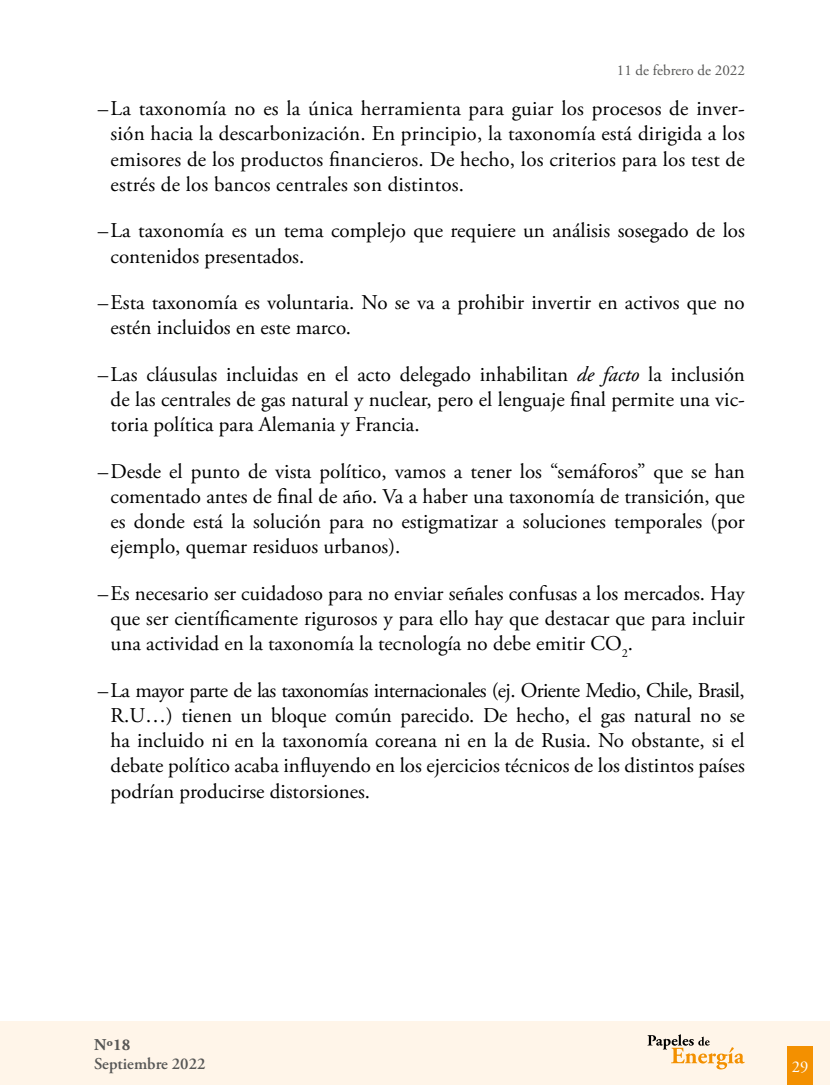
<style>
.page{position:relative;width:830px;height:1085px;background:#fff}
.page>*{position:absolute;margin:0;border:0;box-sizing:border-box;transform-origin:0 0}
.t1{font:21px/25.2px "Adobe Garamond Pro";color:#000;text-align:justify}
.t2{font:600 16.5px "Adobe Garamond Pro";color:#575756}
.t3{font:700 16.5px "Adobe Garamond Pro";color:#575756}
.t4{font:16.5px "Adobe Garamond Pro";color:#fff}
.t5{font:15px "Adobe Garamond Pro";color:#575756}
.s1{font-style:italic}
</style>
<div class="page">
<div style="left:0;top:1020px;width:829px;height:64px;background:#fff5e9"></div>
<svg style="left:647px;top:1034px;width:97px;height:35px"></svg>
<div style="left:787px;top:1046px;width:25px;height:38px;background:#f39000"></div>
<p class="t5" style="left:616px;top:62px;width:129px">11 de febrero de 2022</p>
<p class="t1" style="left:111px;top:97px;width:635px;text-indent:-13px">–La taxonomía no es la única herramienta para guiar los procesos de inver&shy;sión hacia la descarbonización. En principio, la taxonomía está dirigida a los emisores de los productos financieros. De hecho, los criterios para los test de estrés de los bancos centrales son distintos.</p>
<p class="t1" style="left:111px;top:219px;width:635px;text-indent:-13px">–La taxonomía es un tema complejo que requiere un análisis sosegado de los contenidos presentados.</p>
<p class="t1" style="left:111px;top:290px;width:635px;text-indent:-13px">–Esta taxonomía es voluntaria. No se va a prohibir invertir en activos que no estén incluidos en este marco.</p>
<p class="t1" style="left:111px;top:362px;width:635px;text-indent:-13px">–Las cláusulas incluidas en el acto delegado inhabilitan <span class="s1">de facto</span> la inclusión de las centrales de gas natural y nuclear, pero el lenguaje final permite una vic&shy;toria política para Alemania y Francia.</p>
<p class="t1" style="left:111px;top:459px;width:635px;text-indent:-13px">–Desde el punto de vista político, vamos a tener los “semáforos” que se han comentado antes de final de año. Va a haber una taxonomía de transición, que es donde está la solución para no estigmatizar a soluciones temporales (por ejemplo, quemar residuos urbanos).</p>
<p class="t1" style="left:111px;top:581px;width:635px;text-indent:-13px">–Es necesario ser cuidadoso para no enviar señales confusas a los mercados. Hay que ser científicamente rigurosos y para ello hay que destacar que para incluir una actividad en la taxonomía la tecnología no debe emitir CO<sub>2</sub>.</p>
<p class="t1" style="left:111px;top:678px;width:635px;text-indent:-13px">–La mayor parte de las taxonomías internacionales (ej. Oriente Medio, Chile, Brasil, R.U…) tienen un bloque común parecido. De hecho, el gas natural no se ha incluido ni en la taxonomía coreana ni en la de Rusia. No obstante, si el debate político acaba influyendo en los ejercicios técnicos de los distintos países podrían producirse distorsiones.</p>
<p class="t3" style="left:94px;top:1034px;width:38px">Nº18</p>
<p class="t2" style="left:94px;top:1054px;width:113px">Septiembre 2022</p>
<p class="t4" style="left:791px;top:1056px;width:18px">29</p>
</div>
